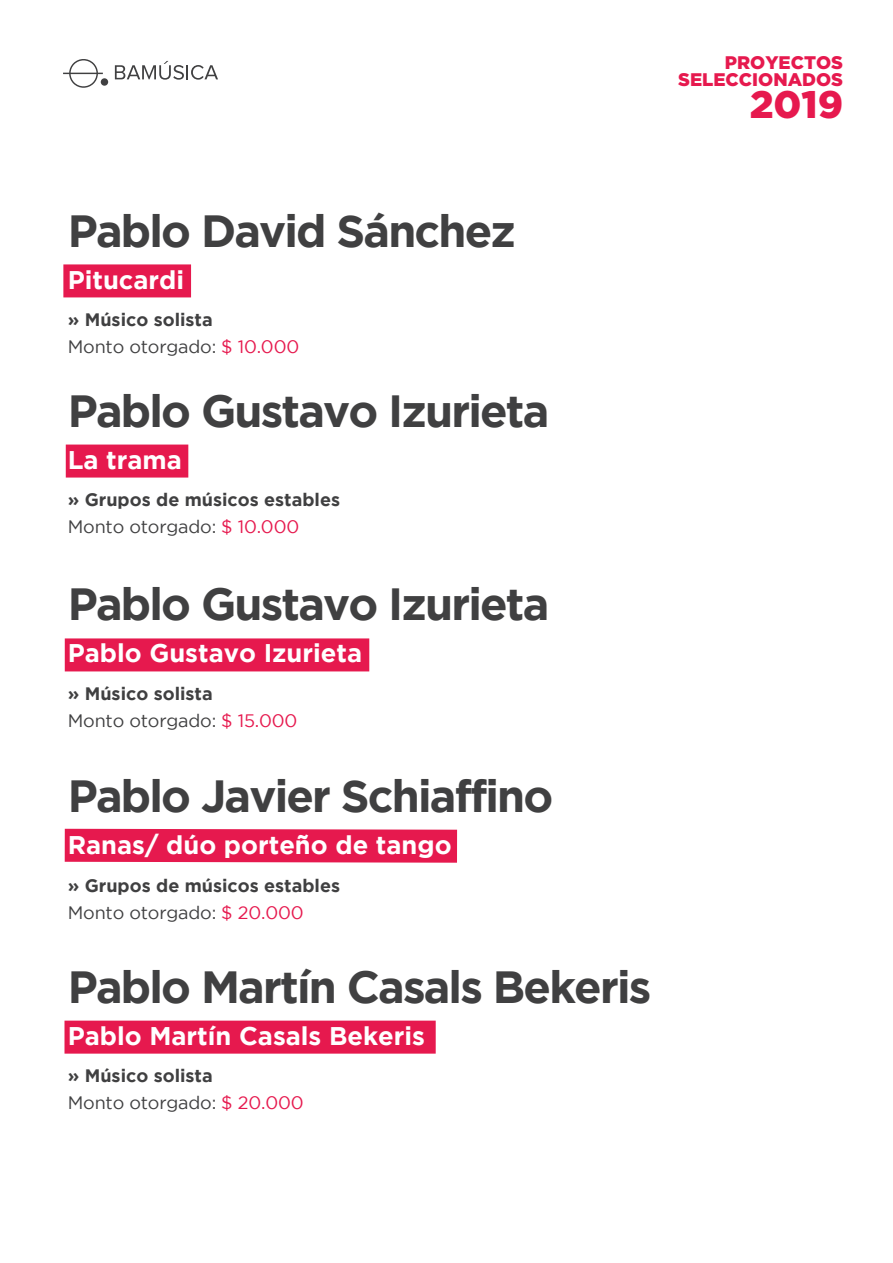
<style>
.page{position:relative;width:893px;height:1263px;background:#fff}
.page>*{position:absolute;margin:0;border:0;box-sizing:border-box;transform-origin:0 0}
.t1{font:700 45px "Gotham";letter-spacing:-.04em;color:#404041}
.t2{font:900 38.4px "Gotham";color:#e6194e}
.t3{font:700 25.5px "Gotham";color:#fff}
.t4{font:900 18.3px/17px "Gotham";color:#e6194e;text-align:right}
.t5{font:700 18px/27px "Gotham";color:#404041}
.s1{font-weight:400}
.s2{font-weight:400;color:#e6194e}
.s3{font-size:25.5px;color:#fff}
</style>
<div class="page">
<div style="left:63px;top:264px;width:128px;height:33px;background:#e6194e"></div>
<div style="left:66px;top:445px;width:122px;height:33px;background:#e6194e"></div>
<div style="left:65px;top:638px;width:304px;height:33px;background:#e6194e"></div>
<svg style="left:64px;top:828px;width:394px;height:35px;background:#e72758"></svg>
<div style="left:64px;top:1021px;width:372px;height:33px;background:#e6194e"></div>
<svg style="left:115px;top:61px;width:103px;height:19px"></svg>
<svg style="left:63px;top:59px;width:40px;height:29px"></svg>
<div style="left:101px;top:78px;width:7px;height:8px;background:#404041;border-radius:50%"></div>
<p class="t4" style="left:678px;top:53px;width:167px">PROYECTOS<br>SELECCIONADOS</p>
<h2 class="t2" style="left:750px;top:82px;width:95px">2019</h2>
<h1 class="t1" style="left:68px;top:205px;width:450px">Pablo David Sánchez</h1>
<h3 class="t3" style="left:68px;top:265px;width:118px">Pitucardi</h3>
<p class="t5" style="left:68px;top:306px;width:233px">» Músico solista<br><span class="s1">Monto otorgado:</span> <span class="s2">$ 10.000</span></p>
<h1 class="t1" style="left:68px;top:385px;width:483px">Pablo Gustavo Izurieta</h1>
<h3 class="t3" style="left:68px;top:445px;width:116px">La trama</h3>
<p class="t5" style="left:68px;top:486px;width:274px">» Grupos de músicos estables<br><span class="s1">Monto otorgado:</span> <span class="s2">$ 10.000</span></p>
<h1 class="t1" style="left:68px;top:578px;width:483px">Pablo Gustavo Izurieta</h1>
<h3 class="t3" style="left:68px;top:638px;width:296px">Pablo Gustavo Izurieta</h3>
<p class="t5" style="left:68px;top:679px;width:231px">» Músico solista<br><span class="s1">Monto otorgado:</span> <span class="s2">$ 15.000</span></p>
<h1 class="t1" style="left:68px;top:770px;width:487px">Pablo Javier Schiaffino</h1>
<h3 class="t3" style="left:68px;top:830px;width:385px">Ranas/ dúo porteño de tango</h3>
<p class="t5" style="left:68px;top:871px;width:274px">» Grupos de músicos estables<br><span class="s1">Monto otorgado:</span> <span class="s2">$ 20.000</span></p>
<h1 class="t1" style="left:68px;top:961px;width:591px">Pablo Martín Casals Bekeris<span class="s3">l</span></h1>
<h3 class="t3" style="left:68px;top:1021px;width:359px">Pablo Martín Casals Bekeris</h3>
<p class="t5" style="left:68px;top:1062px;width:237px">» Músico solista<br><span class="s1">Monto otorgado:</span> <span class="s2">$ 20.000</span></p>
</div>
